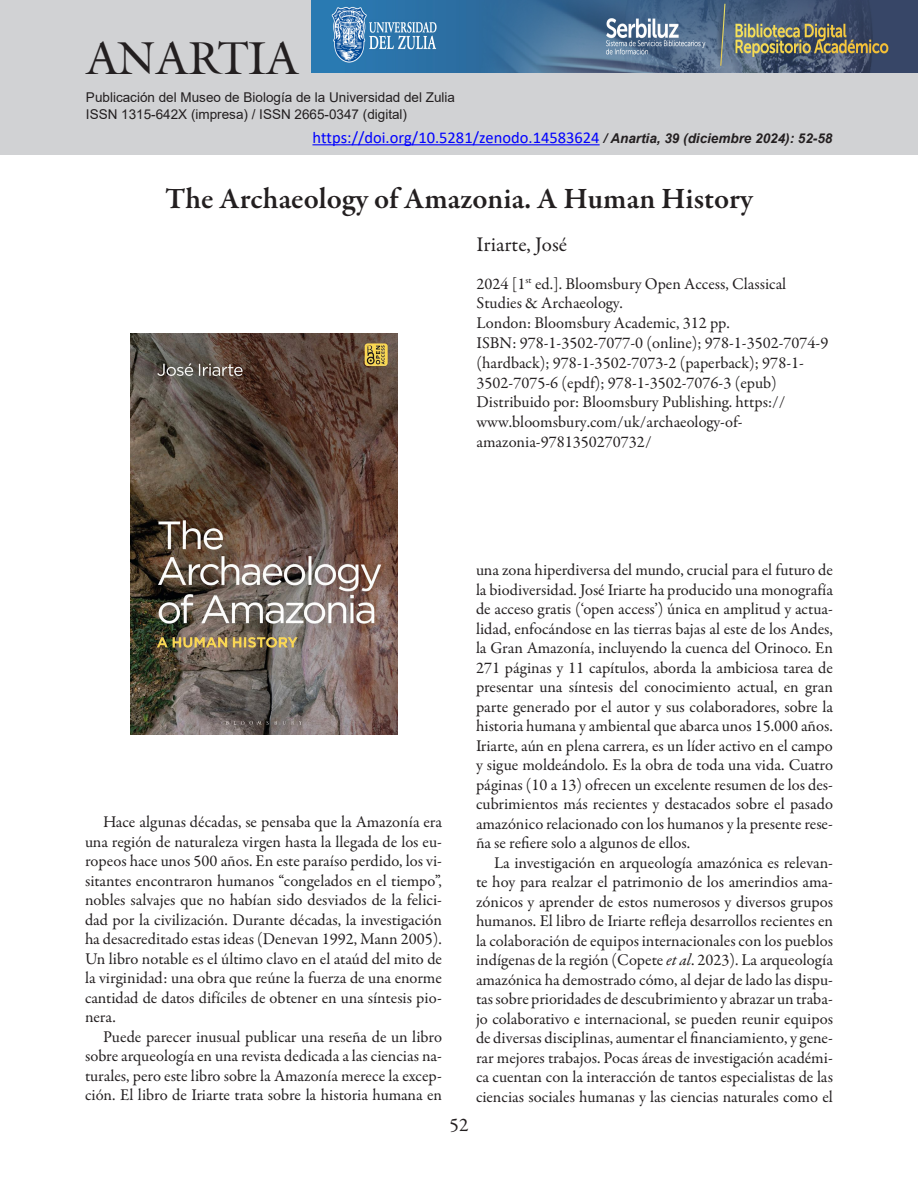
<style>
.page{position:relative;width:918px;height:1188px;background:#fff}
.page>*{position:absolute;margin:0;border:0;box-sizing:border-box;transform-origin:0 0}
.arriba_identi{font:45px "Galliard IT Cby BT";color:#231f20}
.titulos{font:600 30px "Garamond Premr Pro";color:#231f20}
.reseña-autores{font:21px "Garamond Premr Pro";color:#231f20}
.t1{font:19.5px "Garamond Premr Pro";color:#231f20}
.reseña-editorial{font:16.5px/19.5px "Garamond Premr Pro";color:#231f20;text-align:justify}
.arriba_identi-3{font:16.5px "Calibri";color:#00f}
.arriba_identi-2{font:13.5px "Arial";color:#231f20}
.s1{font-family:"Arial";font-weight:700;font-style:italic;font-size:13.5px;color:#231f20}
.s2{font-style:italic}
</style>
<div class="page">
<div style="left:0;top:0;width:918px;height:155px;background:#d1d2d4"></div>
<hr style="left:312px;top:144px;width:288px;height:1px;background:#00f">
<img style="left:130px;top:334px;width:267px;height:400px">
<img style="left:312px;top:0;width:606px;height:73px">
<p class="arriba_identi" style="left:86px;top:29px;width:214px">ANARTIA</p>
<p class="arriba_identi-2" style="left:86px;top:88px;width:371px">Publicación del Museo de Biología de la Universidad del Zulia</p>
<p class="arriba_identi-2" style="left:86px;top:105px;width:323px">ISSN 1315-642X (impresa) / ISSN 2665-0347 (digital)</p>
<p class="arriba_identi-3" style="left:312px;top:126px;width:522px">https://doi.org/10.5281/zenodo.14583624 <span class="s1">/ Anartia, 39 (diciembre 2024): 52-58</span></p>
<p class="titulos" style="left:165px;top:180px;width:589px">The Archaeology of Amazonia. A Human History</p>
<p class="reseña-autores" style="left:477px;top:231px;width:92px">Iriarte, José</p>
<p class="reseña-editorial" style="left:477px;top:274px;width:353px;text-align:left">2024 [1<sup>st</sup> ed.]. Bloomsbury Open Access, Classical Studies &amp; Archaeology.<br>London: Bloomsbury Academic, 312 pp.<br>ISBN: 978-1-3502-7077-0 (online); 978-1-3502-7074-9 (hardback); 978-1-3502-7073-2 (paperback); 978-1- 3502-7075-6 (epdf); 978-1-3502-7076-3 (epub)<br>Distribuido por: Bloomsbury Publishing. https:// www.bloomsbury.com/uk/archaeology-of&shy;amazonia-9781350270732/</p>
<p class="reseña-editorial" style="left:85px;top:813px;width:359px;text-indent:18px">Hace algunas décadas, se pensaba que la Amazonía era una región de naturaleza virgen hasta la llegada de los eu&shy;ropeos hace unos 500 años. En este paraíso perdido, los vi&shy;sitantes encontraron humanos “congelados en el tiempo”, nobles salvajes que no habían sido desviados de la felici&shy;dad por la civilización. Durante décadas, la investigación ha desacreditado estas ideas (Denevan 1992, Mann 2005).<br>Un libro notable es el último clavo en el ataúd del mito de la virginidad: una obra que reúne la fuerza de una enorme cantidad de datos difíciles de obtener en una síntesis pio&shy;nera.</p>
<p class="reseña-editorial" style="left:85px;top:1027px;width:358px;text-indent:18px">Puede parecer inusual publicar una reseña de un libro sobre arqueología en una revista dedicada a las ciencias na&shy;turales, pero este libro sobre la Amazonía merece la excep&shy;ción. El libro de Iriarte trata sobre la historia humana en</p>
<p class="reseña-editorial" style="left:476px;top:561px;width:358px">una zona hiperdiversa del mundo, crucial para el futuro de la biodiversidad. José Iriarte ha producido una monografía de acceso gratis (‘open access’) única en amplitud y actua&shy;lidad, enfocándose en las tierras bajas al este de los Andes, la Gran Amazonía, incluyendo la cuenca del Orinoco. En 271 páginas y 11 capítulos, aborda la ambiciosa tarea de presentar una síntesis del conocimiento actual, en gran parte generado por el autor y sus colaboradores, sobre la historia humana y ambiental que abarca unos 15.000 años.<br>Iriarte, aún en plena carrera, es un líder activo en el campo y sigue moldeándolo. Es la obra de toda una vida. Cuatro páginas (10 a 13) ofrecen un excelente resumen de los des&shy;cubrimientos más recientes y destacados sobre el pasado amazónico relacionado con los humanos y la presente rese&shy;ña se refiere solo a algunos de ellos.</p>
<p class="reseña-editorial" style="left:476px;top:853px;width:358px;text-indent:18px">La investigación en arqueología amazónica es relevan&shy;te hoy para realzar el patrimonio de los amerindios ama&shy;zónicos y aprender de estos numerosos y diversos grupos humanos. El libro de Iriarte refleja desarrollos recientes en la colaboración de equipos internacionales con los pueblos indígenas de la región (Copete <span class="s2">et al</span>. 2023). La arqueología amazónica ha demostrado cómo, al dejar de lado las dispu&shy;tas sobre prioridades de descubrimiento y abrazar un traba&shy;jo colaborativo e internacional, se pueden reunir equipos de diversas disciplinas, aumentar el financiamiento, y gene&shy;rar mejores trabajos. Pocas áreas de investigación académi&shy;ca cuentan con la interacción de tantos especialistas de las ciencias sociales humanas y las ciencias naturales como el</p>
<p class="t1" style="left:450px;top:1113px;width:20px">52</p>
</div>
